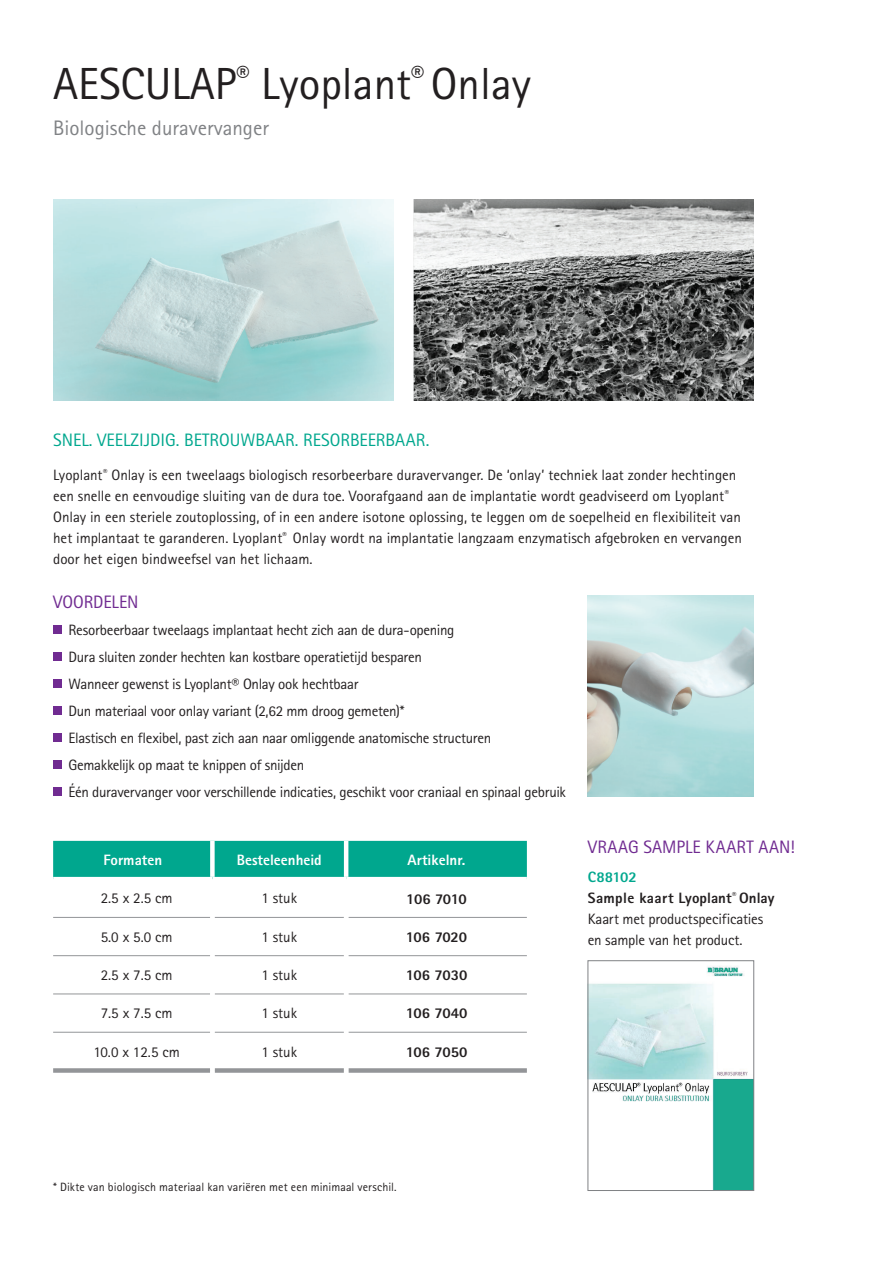
<style>
.page{position:relative;width:893px;height:1263px;background:#fff}
.page>*{position:absolute;margin:0;border:0;box-sizing:border-box;transform-origin:0 0}
.t1{font:45px "Rotis Sans Serif Pro";color:#231f20}
.t2{font:21px "Rotis Sans Serif Pro";color:#808285}
.Subheadline_Fließtex{font:18px "Rotis Sans Serif Pro";color:#00a78e}
.Bodytext__Box{font:18px "Rotis Sans Serif Pro";letter-spacing:.01em;color:#702b91}
.Subheadline_Fließtex-2{font:18px "Rotis Sans Serif Pro";letter-spacing:-.005em;color:#702b91}
.Bodytext__Box-2{font:15px/21px "Rotis Sans Serif Pro";color:#231f20}
.Subheadline_Fließtex-3{font:15px/27px "Rotis Sans Serif Pro";letter-spacing:-.02em;color:#231f20}
._20_Table_content__t{font:15px "Rotis Sans Serif Pro";color:#231f20}
._20_Table_content__t-2{font:800 15px "Rotis Sans Serif Pro";letter-spacing:-.02em;color:#231f20}
.Bodytext__Box-3{font:800 15px "Rotis Sans Serif Pro";letter-spacing:.005em;color:#231f20}
.Tabelle_Spaltentitel{font:800 15px "Rotis Sans Serif Pro";color:#fff}
._18_Table_titles{font:800 15px "Rotis Sans Serif Pro";color:#fff}
.Bodytext__Box-4{font:800 15px "Rotis Sans Serif Pro";color:#00a78e}
.Bodytext__Box-5{font:12px "Rotis Sans Serif Pro";letter-spacing:.005em;color:#231f20}
</style>
<div class="page">
<img style="left:53px;top:200px;width:340px;height:201px">
<img style="left:414px;top:200px;width:340px;height:201px">
<div style="left:53px;top:625px;width:9px;height:9px;background:#702b91"></div>
<div style="left:53px;top:652px;width:9px;height:9px;background:#702b91"></div>
<div style="left:53px;top:679px;width:9px;height:9px;background:#702b91"></div>
<div style="left:53px;top:706px;width:9px;height:9px;background:#702b91"></div>
<div style="left:53px;top:733px;width:9px;height:9px;background:#702b91"></div>
<div style="left:53px;top:760px;width:9px;height:9px;background:#702b91"></div>
<div style="left:53px;top:787px;width:9px;height:9px;background:#702b91"></div>
<div style="left:53px;top:841px;width:474px;height:36px;background:#00a78e"></div>
<hr style="left:53px;top:917px;width:157px;height:1px;background:#939598">
<hr style="left:215px;top:917px;width:129px;height:1px;background:#939598">
<hr style="left:348px;top:917px;width:179px;height:1px;background:#939598">
<hr style="left:53px;top:955px;width:157px;height:1px;background:#939598">
<hr style="left:215px;top:955px;width:129px;height:1px;background:#939598">
<hr style="left:348px;top:955px;width:179px;height:1px;background:#939598">
<hr style="left:53px;top:993px;width:157px;height:1px;background:#939598">
<hr style="left:215px;top:993px;width:129px;height:1px;background:#939598">
<hr style="left:348px;top:993px;width:179px;height:1px;background:#939598">
<hr style="left:53px;top:1032px;width:157px;height:1px;background:#939598">
<hr style="left:215px;top:1032px;width:129px;height:1px;background:#939598">
<hr style="left:348px;top:1032px;width:179px;height:1px;background:#939598">
<div style="left:53px;top:1068px;width:157px;height:5px;background:#939598"></div>
<div style="left:215px;top:1068px;width:129px;height:5px;background:#939598"></div>
<div style="left:348px;top:1068px;width:179px;height:5px;background:#939598"></div>
<div style="left:210px;top:841px;width:5px;height:36px;background:#fff"></div>
<hr style="left:344px;top:841px;width:4px;height:36px;background:#fff">
<img style="left:588px;top:595px;width:166px;height:201px">
<img style="left:590px;top:966px;width:162px;height:223px">
<div style="left:588px;top:960px;width:166px;height:231px;border:1px solid #808285"></div>
<p class="t1" style="left:53px;top:57px;width:479px">AESCULAP<sup>®</sup> Lyoplant<sup>®</sup> Onlay</p>
<p class="t2" style="left:53px;top:116px;width:217px">Biologische duravervanger</p>
<p class="Subheadline_Fließtex" style="left:53px;top:429px;width:378px">SNEL. VEELZIJDIG. BETROUWBAAR. RESORBEERBAAR.</p>
<p class="Bodytext__Box-2" style="left:53px;top:464px;width:690px">Lyoplant<sup>®</sup> Onlay is een tweelaags biologisch resorbeerbare duravervanger. De ‘onlay’ techniek laat zonder hechtingen een snelle en eenvoudige sluiting van de dura toe. Voorafgaand aan de implantatie wordt geadviseerd om Lyoplant<sup>® </sup>Onlay in een steriele zoutoplossing, of in een andere isotone oplossing, te leggen om de soepelheid en flexibiliteit van het implantaat te garanderen. Lyoplant<sup>®</sup> Onlay wordt na implantatie langzaam enzymatisch afgebroken en vervangen door het eigen bindweefsel van het lichaam.</p>
<p class="Subheadline_Fließtex-2" style="left:53px;top:591px;width:87px">VOORDELEN</p>
<p class="Subheadline_Fließtex-3" style="left:69px;top:616px;width:499px">Resorbeerbaar tweelaags implantaat hecht zich aan de dura-opening<br>Dura sluiten zonder hechten kan kostbare operatietijd besparen<br>Wanneer gewenst is Lyoplant® Onlay ook hechtbaar<br>Dun materiaal voor onlay variant (2,62 mm droog gemeten)*<br>Elastisch en flexibel, past zich aan naar omliggende anatomische structuren<br>Gemakkelijk op maat te knippen of snijden<br>Één duravervanger voor verschillende indicaties, geschikt voor craniaal en spinaal gebruik</p>
<p class="Tabelle_Spaltentitel" style="left:103px;top:851px;width:60px">Formaten</p>
<p class="Tabelle_Spaltentitel" style="left:237px;top:851px;width:87px">Besteleenheid</p>
<p class="_18_Table_titles" style="left:408px;top:851px;width:59px">Artikelnr.</p>
<p class="_20_Table_content__t" style="left:101px;top:889px;width:73px">2.5 x 2.5 cm</p>
<p class="_20_Table_content__t" style="left:261px;top:889px;width:37px">1 stuk</p>
<p class="_20_Table_content__t-2" style="left:406px;top:889px;width:62px">106 7010</p>
<p class="_20_Table_content__t" style="left:101px;top:928px;width:73px">5.0 x 5.0 cm</p>
<p class="_20_Table_content__t" style="left:261px;top:928px;width:37px">1 stuk</p>
<p class="_20_Table_content__t-2" style="left:406px;top:927px;width:63px">106 7020</p>
<p class="_20_Table_content__t" style="left:101px;top:966px;width:73px">2.5 x 7.5 cm</p>
<p class="_20_Table_content__t" style="left:261px;top:966px;width:37px">1 stuk</p>
<p class="_20_Table_content__t-2" style="left:406px;top:965px;width:63px">106 7030</p>
<p class="_20_Table_content__t" style="left:101px;top:1004px;width:73px">7.5 x 7.5 cm</p>
<p class="_20_Table_content__t" style="left:261px;top:1004px;width:37px">1 stuk</p>
<p class="_20_Table_content__t-2" style="left:406px;top:1004px;width:63px">106 7040</p>
<p class="_20_Table_content__t" style="left:94px;top:1043px;width:88px">10.0 x 12.5 cm</p>
<p class="_20_Table_content__t" style="left:261px;top:1043px;width:37px">1 stuk</p>
<p class="_20_Table_content__t-2" style="left:406px;top:1042px;width:63px">106 7050</p>
<p class="Bodytext__Box-5" style="left:53px;top:1179px;width:345px">* Dikte van biologisch materiaal kan variëren met een minimaal verschil.</p>
<p class="Bodytext__Box" style="left:588px;top:837px;width:209px">VRAAG SAMPLE KAART AAN!</p>
<p class="Bodytext__Box-4" style="left:588px;top:868px;width:50px">C88102</p>
<p class="Bodytext__Box-3" style="left:588px;top:889px;width:188px">Sample kaart Lyoplant<sup>®</sup> Onlay</p>
<p class="Bodytext__Box-2" style="left:588px;top:909px;width:177px">Kaart met productspecificaties</p>
<p class="Bodytext__Box-2" style="left:588px;top:930px;width:156px">en sample van het product.</p>
</div>
